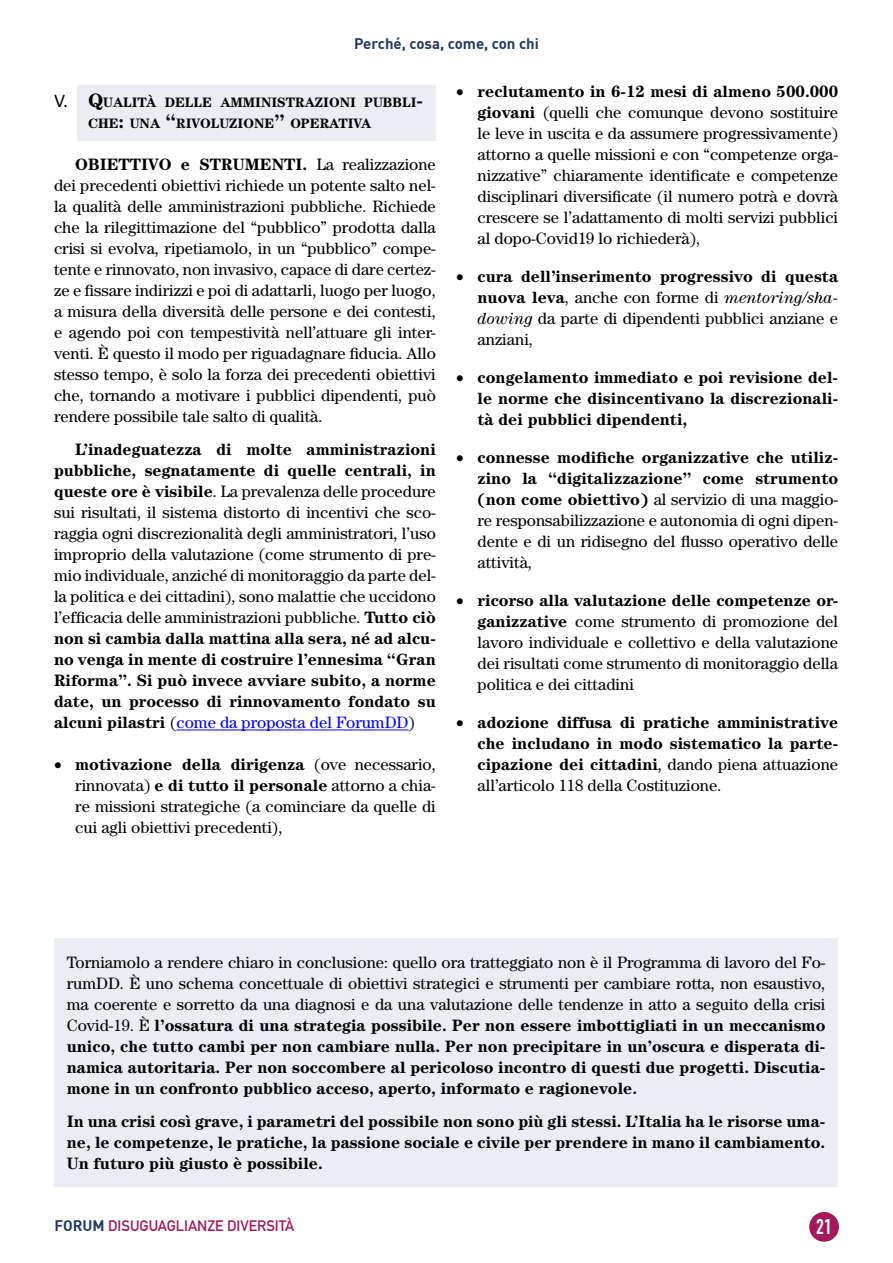
<style>
.page{position:relative;width:893px;height:1263px;background:#fff}
.page>*{position:absolute;margin:0;border:0;box-sizing:border-box;transform-origin:0 0}
.t1{font:21px "DIN Engschrift Std";color:#fff}
.t2{font:16.5px/21px "Century Std";color:#000;text-align:justify}
.t3{font:700 16.5px/21px "Century Std";color:#000;text-align:justify}
.t4{font:15px "DIN Mittelschrift Std";color:#a21a5b}
.t5{font:700 15px "DIN";color:#23395f}
.t6{font:700 13.65px/21px "Century Std";color:#000}
.s1{font-family:"Calibri";font-weight:400;font-size:19.5px}
.s2{font-size:19.5px}
.s3{font-weight:700}
.s4{color:#00f}
.s5{font-style:italic}
.s6{font-weight:400}
.s7{font-family:"DIN";font-weight:700;color:#23395f}
</style>
<div class="page">
<div style="left:809px;top:1212px;width:30px;height:30px;background:#a21a5b;border-radius:50%"></div>
<div style="left:54px;top:938px;width:784px;height:248px;background:#eaedf3"></div>
<div style="left:77px;top:85px;width:359px;height:55px;background:#eaedf3"></div>
<hr style="left:177px;top:729px;width:231px;height:1px;background:#00f">
<p class="t5" style="left:354px;top:34px;width:186px">Perché, cosa, come, con chi</p>
<p class="t6" style="left:88px;top:92px;width:337px;text-indent:-34px"><span class="s1">V.</span> <span class="s2">Q</span>UALITÀ DELLE AMMINISTRAZIONI PUBBLI<span class="s2">-<br></span>CHE<span class="s2">:</span> UNA <span class="s2">“</span>RIVOLUZIONE<span class="s2">”</span> OPERATIVA</p>
<p class="t2" style="left:54px;top:154px;width:383px;text-indent:21px"><span class="s3">OBIETTIVO e STRUMENTI.</span> La realizzazione dei precedenti obiettivi richiede un potente salto nel&shy;la qualità delle amministrazioni pubbliche. Richiede che la rilegittimazione del “pubblico” prodotta dalla crisi si evolva, ripetiamolo, in un “pubblico” compe&shy;tente e rinnovato, non invasivo, capace di dare certez&shy;ze e fissare indirizzi e poi di adattarli, luogo per luogo, a misura della diversità delle persone e dei contesti, e agendo poi con tempestività nell’attuare gli inter&shy;venti. È questo il modo per riguadagnare fiducia. Allo stesso tempo, è solo la forza dei precedenti obiettivi che, tornando a motivare i pubblici dipendenti, può rendere possibile tale salto di qualità.</p>
<p class="t2" style="left:54px;top:439px;width:383px;text-indent:21px"><span class="s3">L’inadeguatezza di molte amministrazioni pubbliche, segnatamente di quelle centrali, in queste ore è visibile</span>. La prevalenza delle procedure sui risultati, il sistema distorto di incentivi che sco&shy;raggia ogni discrezionalità degli amministratori, l’uso improprio della valutazione (come strumento di pre&shy;mio individuale, anziché di monitoraggio da parte del&shy;la politica e dei cittadini), sono malattie che uccidono l’efficacia delle amministrazioni pubbliche. <span class="s3">Tutto ciò non si cambia dalla mattina alla sera, né ad alcu&shy;no venga in mente di costruire l’ennesima “Gran Riforma”. Si può invece avviare subito, a norme date, un processo di rinnovamento fondato su alcuni pilastri</span> (<span class="s4">come da proposta del ForumDD</span>)</p>
<p class="t2" style="left:75px;top:753px;width:362px;text-indent:-21px">• <span class="s3">motivazione della dirigenza</span> (ove necessario, rinnovata) <span class="s3">e di tutto il personale</span> attorno a chia&shy;re missioni strategiche (a cominciare da quelle di cui agli obiettivi precedenti),</p>
<p class="t2" style="left:478px;top:80px;width:362px;text-indent:-21px">• <span class="s3">reclutamento in 6-12 mesi di almeno 500.000 giovani</span> (quelli che comunque devono sostituire le leve in uscita e da assumere progressivamente) attorno a quelle missioni e con “competenze orga&shy;nizzative” chiaramente identificate e competenze disciplinari diversificate (il numero potrà e dovrà crescere se l’adattamento di molti servizi pubblici al dopo-Covid19 lo richiederà),</p>
<p class="t2" style="left:478px;top:265px;width:362px;text-indent:-21px">• <span class="s3">cura dell’inserimento progressivo di questa nuova leva</span>, anche con forme di <span class="s5">mentoring/sha&shy;dowing</span> da parte di dipendenti pubblici anziane e anziani,</p>
<p class="t3" style="left:478px;top:366px;width:362px;text-indent:-21px">• congelamento immediato e poi revisione del&shy;le norme che disincentivano la discrezionali&shy;tà dei pubblici dipendenti,</p>
<p class="t2" style="left:478px;top:446px;width:362px;text-indent:-21px">• <span class="s3">connesse modifiche organizzative che utiliz&shy;zino la “digitalizzazione” come strumento (non come obiettivo)</span> al servizio di una maggio&shy;re responsabilizzazione e autonomia di ogni dipen&shy;dente e di un ridisegno del flusso operativo delle attività,</p>
<p class="t2" style="left:478px;top:589px;width:362px;text-indent:-21px">• <span class="s3">ricorso alla valutazione delle competenze or&shy;ganizzative</span> come strumento di promozione del lavoro individuale e collettivo e della valutazione dei risultati come strumento di monitoraggio della politica e dei cittadini</p>
<p class="t3" style="left:478px;top:711px;width:362px;text-indent:-21px">• adozione diffusa di pratiche amministrative che includano in modo sistematico la parte&shy;cipazione dei cittadini<span class="s6">, dando piena attuazione all’articolo 118 della Costituzione.</span></p>
<p class="t3" style="left:67px;top:951px;width:760px"><span class="s6">Torniamolo a rendere chiaro in conclusione: quello ora tratteggiato non è il Programma di lavoro del Fo&shy;rumDD. È uno schema concettuale di obiettivi strategici e strumenti per cambiare rotta, non esaustivo, ma coerente e sorretto da una diagnosi e da una valutazione delle tendenze in atto a seguito della crisi Covid-19. È</span> l’ossatura di una strategia possibile. Per non essere imbottigliati in un meccanismo unico, che tutto cambi per non cambiare nulla. Per non precipitare in un’oscura e disperata di&shy;namica autoritaria. Per non soccombere al pericoloso incontro di questi due progetti. Discutia&shy;mone in un confronto pubblico acceso, aperto, informato e ragionevole.</p>
<p class="t3" style="left:67px;top:1110px;width:760px">In una crisi così grave, i parametri del possibile non sono più gli stessi. L’Italia ha le risorse uma&shy;ne, le competenze, le pratiche, la passione sociale e civile per prendere in mano il cambiamento.<br>Un futuro più giusto è possibile.</p>
<p class="t4" style="left:54px;top:1217px;width:241px"><span class="s7">FORUM</span> DISUGUAGLIANZE DIVERSITÀ</p>
<p class="t1" style="left:816px;top:1214px;width:17px">21</p>
</div>
